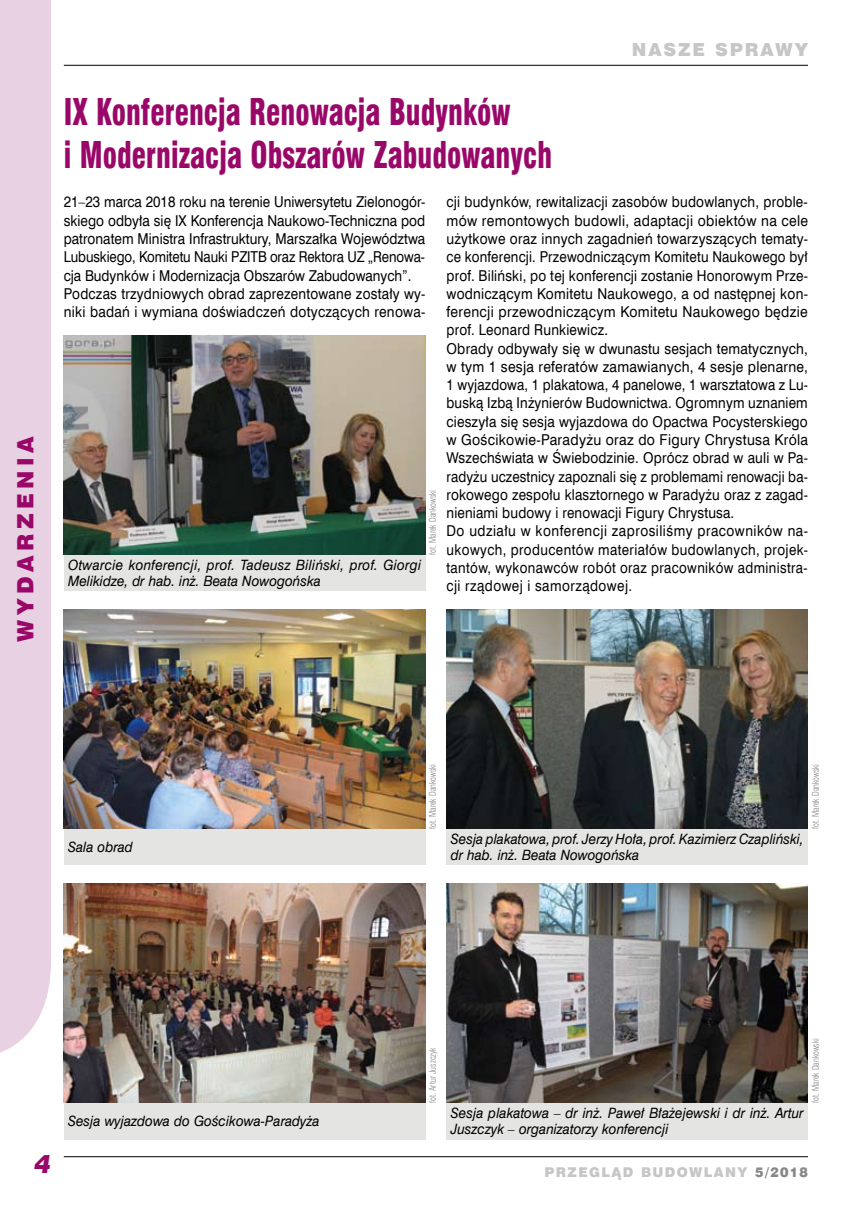
<style>
.page{position:relative;width:859px;height:1212px;background:#fff}
.page>*{position:absolute;margin:0;border:0;box-sizing:border-box;transform-origin:0 0}
.t1{font:36px/43.3px "Swis 721 Blk Cn EU";color:#990868;scale:.8 1}
.t2{font:italic 25.5px "Swis 721 Blk EU";color:#990868}
.t3{font:22.5px "Swis 721 Blk EU";color:#990868}
.t4{font:18px "Swis 721 Blk EU";letter-spacing:.1em;color:#c6c6c6}
.t5{font:15px/18.3px "Swis 721 EU Normal";letter-spacing:.015em;color:#000;scale:.9 1}
.t6{font:14.25px/15.8px "Swis 721 EU Italic";color:#000;scale:.95 1}
.t7{font:14.25px/15.8px "Swis 721 EU Italic";letter-spacing:.02em;color:#000;scale:.95 1}
.t8{font:13.5px "Swis 721 Blk EU";letter-spacing:.1em;color:#c6c6c6}
.t9{font:9px "Swis 721 Lt Cn EU";color:#878787;scale:.95 1}
.s1{color:#878787}
</style>
<div class="page">
<div style="left:0;top:0;width:51px;height:1053px;background:#e7d1e2"></div>
<hr style="left:64px;top:1156px;width:744px;height:1px;background:#000">
<hr style="left:64px;top:65px;width:744px;height:1px;background:#000">
<div style="left:64px;top:555px;width:361px;height:36px;background:#e4e4e3"></div>
<div style="left:64px;top:829px;width:361px;height:36px;background:#e4e4e3"></div>
<div style="left:446px;top:829px;width:362px;height:36px;background:#e4e4e3"></div>
<div style="left:64px;top:1103px;width:361px;height:36px;background:#e4e4e3"></div>
<div style="left:446px;top:1103px;width:362px;height:36px;background:#e4e4e3"></div>
<img style="left:64px;top:335px;width:361px;height:220px">
<img style="left:64px;top:609px;width:361px;height:220px">
<img style="left:446px;top:609px;width:362px;height:220px">
<img style="left:64px;top:883px;width:361px;height:220px">
<img style="left:446px;top:883px;width:362px;height:220px">
<h3 class="t3" style="left:11px;top:642px;width:207px;rotate:-90deg">WYDARZENIA</h3>
<h1 class="t1" style="left:64px;top:92px;width:612px">IX Konferencja Renowacja Budynków<br>i Modernizacja Obszarów Zabudowanych</h1>
<p class="t4" style="left:632px;top:38px;width:177px">NASZE SPRAWY</p>
<p class="t5" style="left:64px;top:193px;width:403px">21–23 marca 2018 roku na terenie Uniwersytetu Zielonogór&shy;skiego odbyła się IX Konferencja Naukowo-Techniczna pod patronatem Ministra Infrastruktury, Marszałka Województwa Lubuskiego, Komitetu Nauki PZITB oraz Rektora UZ „Renowa&shy;cja Budynków i Modernizacja Obszarów Zabudowanych”.<br>Podczas trzydniowych obrad zaprezentowane zostały wy&shy;niki badań i wymiana doświadczeń dotyczących renowa-</p>
<p class="t5" style="left:446px;top:193px;width:403px">cji budynków, rewitalizacji zasobów budowlanych, proble&shy;mów remontowych budowli, adaptacji obiektów na cele użytkowe oraz innych zagadnień towarzyszących tematy&shy;ce konferencji. Przewodniczącym Komitetu Naukowego był prof. Biliński, po tej konferencji zostanie Honorowym Prze&shy;wodniczącym Komitetu Naukowego, a od następnej kon&shy;ferencji przewodniczącym Komitetu Naukowego będzie prof. Leonard Runkiewicz.<br>Obrady odbywały się w dwunastu sesjach tematycznych, w tym 1 sesja referatów zamawianych, 4 sesje plenarne, 1 wyjazdowa, 1 plakatowa, 4 panelowe, 1 warsztatowa z Lu&shy;buską Izbą Inżynierów Budownictwa. Ogromnym uznaniem cieszyła się sesja wyjazdowa do Opactwa Pocysterskiego w Gościkowie-Paradyżu oraz do Figury Chrystusa Króla Wszechświata w Świebodzinie. Oprócz obrad w auli w Pa&shy;radyżu uczestnicy zapoznali się z problemami renowacji ba&shy;rokowego zespołu klasztornego w Paradyżu oraz z zagad&shy;nieniami budowy i renowacji Figury Chrystusa.<br>Do udziału w konferencji zaprosiliśmy pracowników na&shy;ukowych, producentów materiałów budowlanych, projek&shy;tantów, wykonawców robót oraz pracowników administra&shy;cji rządowej i samorządowej.</p>
<p class="t9" style="left:427px;top:555px;width:70px;rotate:-90deg">fot. Marek Dankowski</p>
<p class="t7" style="left:68px;top:558px;width:373px">Otwarcie konferencji, prof. Tadeusz Biliński, prof. Giorgi<br>Melikidze, dr hab. inż. Beata Nowogońska</p>
<p class="t9" style="left:427px;top:829px;width:70px;rotate:-90deg">fot. Marek Dankowski</p>
<p class="t9" style="left:810px;top:829px;width:70px;rotate:-90deg">fot. Marek Dankowski</p>
<p class="t6" style="left:68px;top:839px;width:70px">Sala obrad</p>
<p class="t6" style="left:451px;top:832px;width:373px">Sesja plakatowa, prof. Jerzy Hoła, prof. Kazimierz Czapliński, dr hab. inż. Beata Nowogońska</p>
<h2 class="t2" style="left:34px;top:1147px;width:18px">4</h2>
<p class="t9" style="left:427px;top:1103px;width:60px;rotate:-90deg">fot. Artur Juszczyk</p>
<p class="t9" style="left:810px;top:1103px;width:70px;rotate:-90deg">fot. Marek Dankowski</p>
<p class="t6" style="left:68px;top:1114px;width:266px">Sesja wyjazdowa do Gościkowa-Paradyża</p>
<p class="t6" style="left:451px;top:1106px;width:373px">Sesja plakatowa – dr inż. Paweł Błażejewski i dr inż. Artur<br>Juszczyk – organizatorzy konferencji</p>
<p class="t8" style="left:545px;top:1163px;width:265px">PRZEGLĄD BUDOWLANY <span class="s1">5/2018</span></p>
</div>
